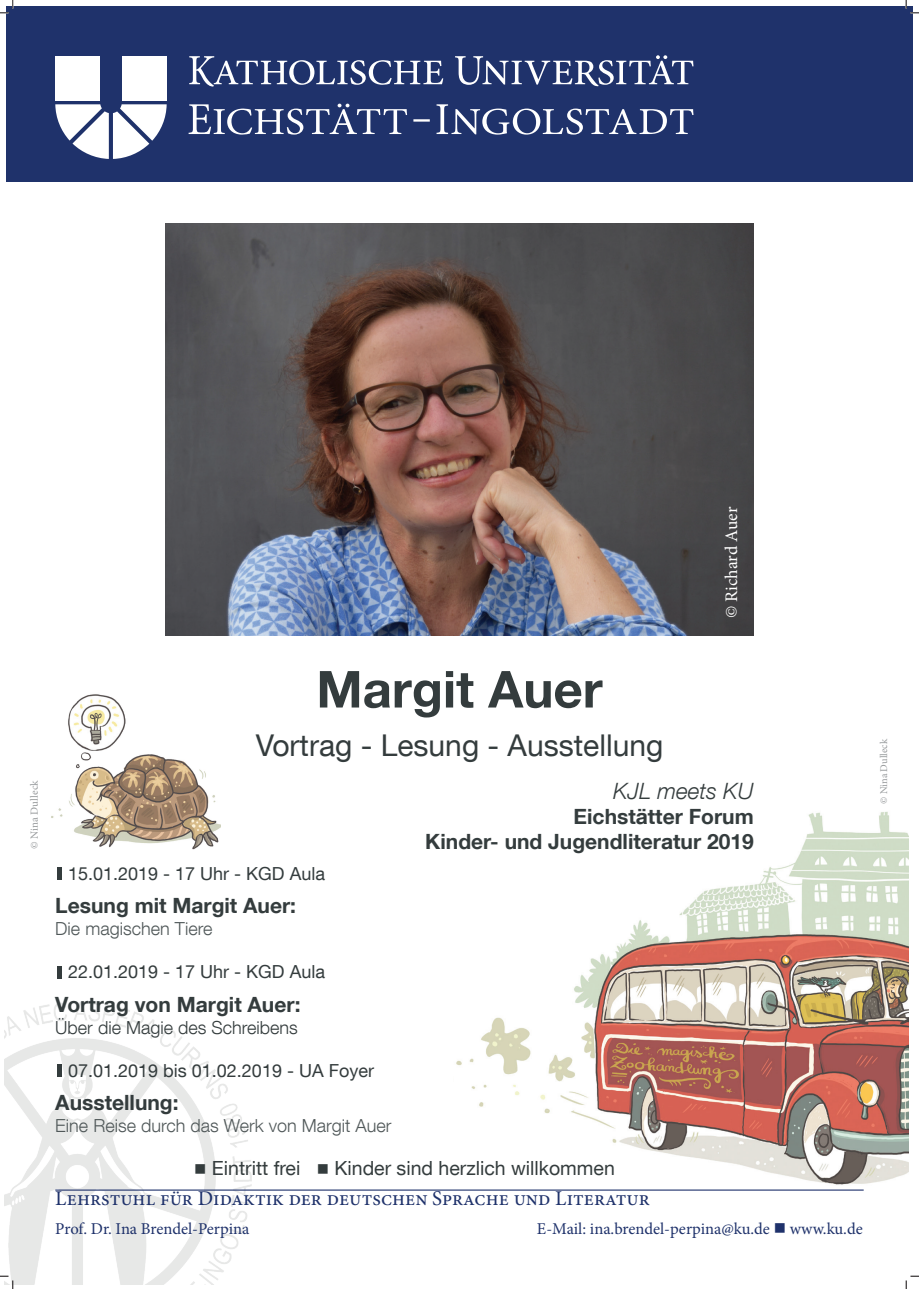
<style>
.page{position:relative;width:919px;height:1289px;background:#fff}
.page>*{position:absolute;margin:0;border:0;box-sizing:border-box;transform-origin:0 0}
.t1{font:700 51px "Helvetica Neue LT Com";color:#343c3d}
.t2{font:30px "Helvetica Neue LT Com";color:#343c3d}
.t3{font:italic 300 22.5px "Helvetica Neue LT Com";color:#343c3d}
.t4{font:700 21px/25.2px "Helvetica Neue LT Com";color:#343c3d;text-align:right}
.t5{font:21px "Minion Pro";color:#1f326b}
.t6{font:19.5px "Helvetica Neue LT Com";color:#343c3d}
.t7{font:18px "Helvetica Neue LT Com";color:#343c3d}
.t8{font:300 18px "Helvetica Neue LT Com";color:#505859}
.t9{font:300 18px "Helvetica Neue LT Com";color:#343c3d}
.t10{font:17.7px "Minion Pro";color:#fff}
.t11{font:16.5px "Minion Pro";letter-spacing:-.01em;color:#1f326b}
.t12{font:10.95px "Minion Pro";color:#979a9c}
.t13{font:10.35px "Minion Pro";color:#979a9c}
</style>
<div class="page">
<img style="left:456px;top:811px;width:452px;height:374px">
<img style="left:4px;top:1002px;width:248px;height:282px">
<div style="left:6px;top:6px;width:906px;height:176px;background:#1f326b"></div>
<svg style="left:0;top:1275px;width:13px;height:13px"></svg>
<svg style="left:905px;top:1275px;width:13px;height:13px"></svg>
<svg style="left:0;top:0;width:14px;height:14px"></svg>
<svg style="left:905px;top:0;width:13px;height:14px"></svg>
<svg style="left:188px;top:104px;width:505px;height:31px"></svg>
<svg style="left:189px;top:55px;width:504px;height:32px"></svg>
<div style="left:55px;top:56px;width:45px;height:45px;background:#fff"></div>
<div style="left:122px;top:56px;width:45px;height:45px;background:#fff"></div>
<svg style="left:55px;top:104px;width:112px;height:55px"></svg>
<div style="left:57px;top:867px;width:5px;height:12px;background:#343c3d"></div>
<div style="left:57px;top:966px;width:5px;height:12px;background:#343c3d"></div>
<div style="left:57px;top:1064px;width:5px;height:12px;background:#343c3d"></div>
<hr style="left:55px;top:1189px;width:808px;height:1px;background:#1f326b">
<img style="left:165px;top:223px;width:588px;height:412px">
<img style="left:51px;top:694px;width:170px;height:156px">
<p class="t10" style="left:719px;top:618px;width:113px;rotate:-90deg">© Richard Auer</p>
<p class="t12" style="left:27px;top:848px;width:70px;rotate:-90deg">© Nina Dulleck</p>
<h1 class="t1" style="left:316px;top:657px;width:288px">Margit Auer</h1>
<h2 class="t2" style="left:256px;top:727px;width:409px">Vortrag - Lesung - Ausstellung</h2>
<p class="t7" style="left:68px;top:862px;width:258px">15.01.2019 - 17 Uhr - KGD Aula</p>
<p class="t4" style="left:55px;top:892px;width:242px">Lesung mit Margit Auer:</p>
<p class="t8" style="left:55px;top:917px;width:159px">Die magischen Tiere</p>
<p class="t7" style="left:68px;top:960px;width:258px">22.01.2019 - 17 Uhr - KGD Aula</p>
<p class="t4" style="left:55px;top:991px;width:247px">Vortrag von Margit Auer:</p>
<p class="t9" style="left:55px;top:1016px;width:244px">Über die Magie des Schreibens</p>
<p class="t7" style="left:68px;top:1059px;width:307px">07.01.2019 bis 01.02.2019 - UA Foyer</p>
<p class="t4" style="left:55px;top:1089px;width:125px">Ausstellung:</p>
<p class="t8" style="left:55px;top:1114px;width:338px">Eine Reise durch das Werk von Margit Auer</p>
<p class="t3" style="left:613px;top:777px;width:142px">KJL meets KU</p>
<p class="t4" style="left:425px;top:803px;width:330px">Eichstätter Forum<br>Kinder- und Jugendliteratur 2019</p>
<p class="t6" style="left:194px;top:1156px;width:422px">■ Eintritt frei ■ Kinder sind herzlich willkommen</p>
<p class="t5" style="left:55px;top:1184px;width:596px">Lehrstuhl für Didaktik der deutschen Sprache und Literatur</p>
<p class="t11" style="left:55px;top:1217px;width:195px">Prof. Dr. Ina Brendel-Perpina</p>
<p class="t11" style="left:537px;top:1217px;width:327px">E-Mail: ina.brendel-perpina@ku.de ■ www.ku.de</p>
<p class="t13" style="left:876px;top:804px;width:66px;rotate:-90deg">© Nina Dulleck</p>
</div>
